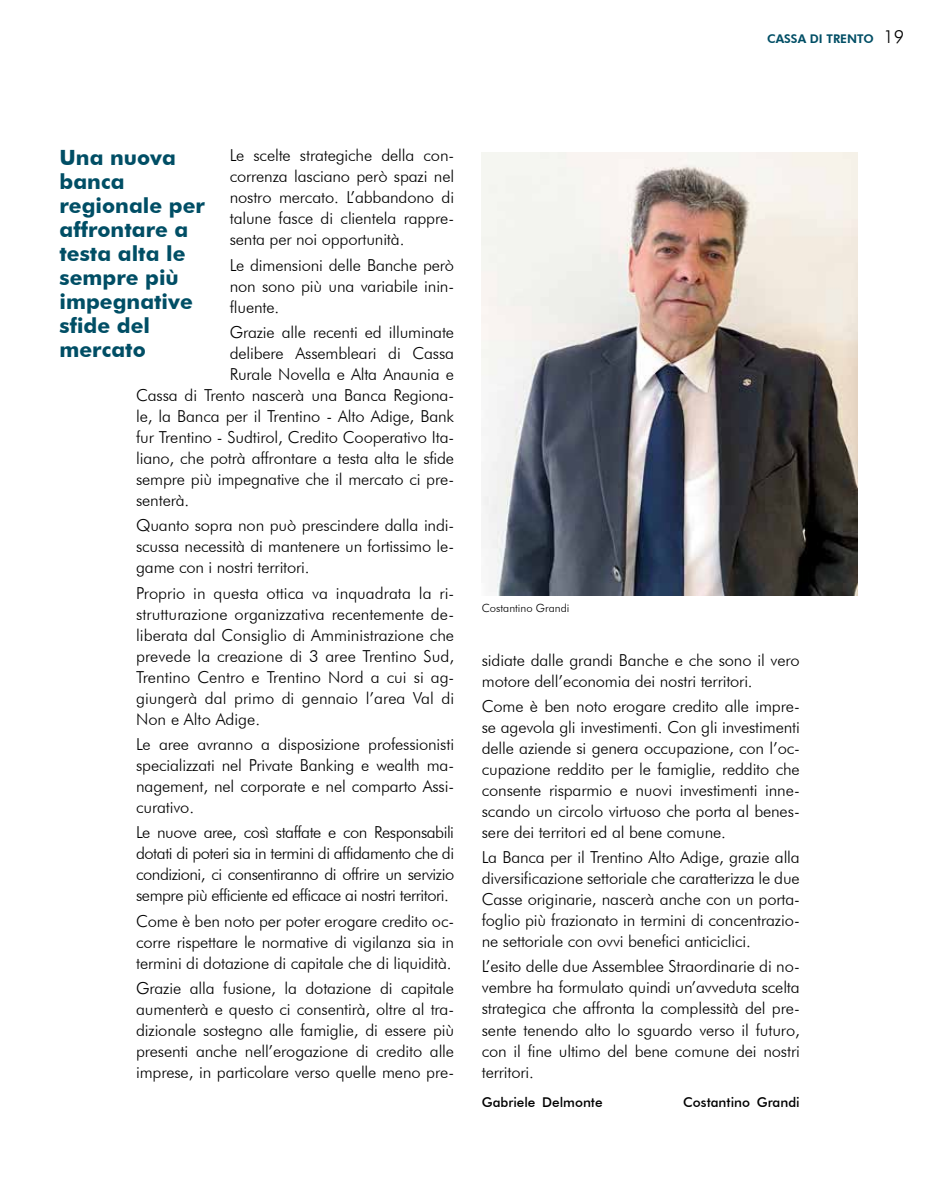
<style>
.page{position:relative;width:936px;height:1191px;background:#fff}
.page>*{position:absolute;margin:0;border:0;box-sizing:border-box;transform-origin:0 0}
.t1{font:700 21px/24px "Futura BT";color:#004e65}
.t2{font:300 16.5px/21px "Futura BT";letter-spacing:-.01em;color:#000;text-align:justify}
.t3{font:500 13.5px "Futura BT";color:#000}
.t4{font:800 12px "Futura BT";color:#004e65}
.t5{font:300 11.25px "Futura BT";color:#000}
.s1{font-weight:300;font-size:18px;color:#000}
</style>
<div class="page">
<img style="left:482px;top:153px;width:375px;height:442px">
<p class="t4" style="left:767px;top:31px;width:138px">CASSA DI TRENTO <span class="s1">19</span></p>
<p class="t2" style="left:230px;top:145px;width:226px">Le scelte strategiche della con&shy;correnza lasciano però spazi nel nostro mercato. L’abbandono di talune fasce di clientela rappre&shy;senta per noi opportunità.</p>
<p class="t2" style="left:230px;top:254px;width:226px">Le dimensioni delle Banche però non sono più una variabile inin&shy;fluente.</p>
<p class="t2" style="left:230px;top:321px;width:226px">Grazie alle recenti ed illuminate</p>
<p class="t2" style="left:230px;top:342px;width:226px">delibere Assembleari di Cassa</p>
<p class="t2" style="left:230px;top:363px;width:226px">Rurale Novella e Alta Anaunia e</p>
<p class="t2" style="left:136px;top:384px;width:319px">Cassa di Trento nascerà una Banca Regiona-</p>
<p class="t2" style="left:136px;top:405px;width:319px">le, la Banca per il Trentino - Alto Adige, Bank</p>
<p class="t2" style="left:136px;top:426px;width:319px">fur Trentino - Sudtirol, Credito Cooperativo Ita-</p>
<p class="t2" style="left:136px;top:447px;width:319px">liano, che potrà affrontare a testa alta le sfide</p>
<p class="t2" style="left:136px;top:468px;width:319px">sempre più impegnative che il mercato ci pre-</p>
<p class="t2" style="left:136px;top:489px;width:55px">senterà.</p>
<p class="t2" style="left:136px;top:515px;width:319px">Quanto sopra non può prescindere dalla indi&shy;scussa necessità di mantenere un fortissimo le&shy;game con i nostri territori.</p>
<p class="t2" style="left:136px;top:582px;width:319px">Proprio in questa ottica va inquadrata la ri&shy;strutturazione organizzativa recentemente de&shy;liberata dal Consiglio di Amministrazione che prevede la creazione di 3 aree Trentino Sud, Trentino Centro e Trentino Nord a cui si ag&shy;giungerà dal primo di gennaio l’area Val di Non e Alto Adige.</p>
<p class="t2" style="left:136px;top:733px;width:319px">Le aree avranno a disposizione professionisti specializzati nel Private Banking e wealth ma&shy;nagement, nel corporate e nel comparto Assi&shy;curativo.</p>
<p class="t2" style="left:136px;top:821px;width:319px">Le nuove aree, così staffate e con Responsabili dotati di poteri sia in termini di affidamento che di condizioni, ci consentiranno di offrire un servizio sempre più efficiente ed efficace ai nostri territori.</p>
<p class="t2" style="left:136px;top:910px;width:319px">Come è ben noto per poter erogare credito oc&shy;corre rispettare le normative di vigilanza sia in termini di dotazione di capitale che di liquidità.</p>
<p class="t2" style="left:136px;top:977px;width:319px">Grazie alla fusione, la dotazione di capitale aumenterà e questo ci consentirà, oltre al tra&shy;dizionale sostegno alle famiglie, di essere più presenti anche nell’erogazione di credito alle imprese, in particolare verso quelle meno pre-</p>
<p class="t1" style="left:60px;top:145px;width:147px">Una nuova banca regionale per affrontare a testa alta le sempre più impegnative sfide del mercato</p>
<p class="t5" style="left:482px;top:601px;width:89px">Costantino Grandi</p>
<p class="t2" style="left:482px;top:649px;width:319px">sidiate dalle grandi Banche e che sono il vero motore dell’economia dei nostri territori.</p>
<p class="t2" style="left:482px;top:695px;width:319px">Come è ben noto erogare credito alle impre&shy;se agevola gli investimenti. Con gli investimenti delle aziende si genera occupazione, con l’oc&shy;cupazione reddito per le famiglie, reddito che consente risparmio e nuovi investimenti inne&shy;scando un circolo virtuoso che porta al benes&shy;sere dei territori ed al bene comune.</p>
<p class="t2" style="left:482px;top:846px;width:319px">La Banca per il Trentino Alto Adige, grazie alla diversificazione settoriale che caratterizza le due Casse originarie, nascerà anche con un porta&shy;foglio più frazionato in termini di concentrazio&shy;ne settoriale con ovvi benefici anticiclici.</p>
<p class="t2" style="left:482px;top:956px;width:319px">L’esito delle due Assemblee Straordinarie di no&shy;vembre ha formulato quindi un’avveduta scelta strategica che affronta la complessità del pre&shy;sente tenendo alto lo sguardo verso il futuro, con il fine ultimo del bene comune dei nostri territori.</p>
<p class="t3" style="left:482px;top:1094px;width:122px">Gabriele Delmonte</p>
<p class="t3" style="left:683px;top:1094px;width:118px">Costantino Grandi</p>
</div>
